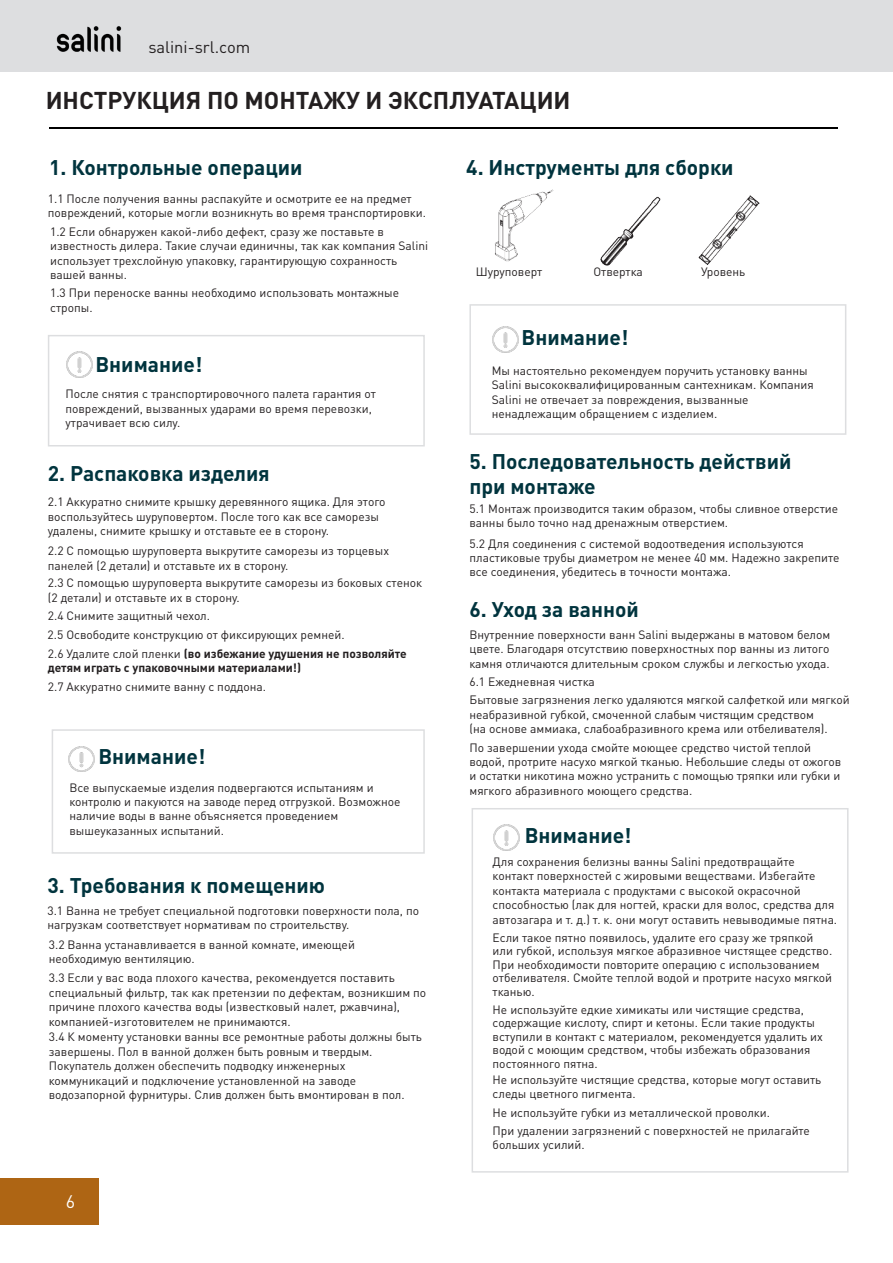
<style>
.page{position:relative;width:893px;height:1263px;background:#fff}
.page>*{position:absolute;margin:0;border:0;box-sizing:border-box;transform-origin:0 0}
.t1{font:700 24px "DIN Pro";color:#231f20}
.t2{font:700 21px "DIN Pro";color:#00343e}
.t3{font:18px "DIN Pro";color:#fff}
.t4{font:16.5px "DIN Pro";color:#231f20}
.t5{font:12px/14.4px "DIN Pro";color:#231f20}
.t6{font:700 12px "DIN Pro";color:#231f20}
.s1{font-weight:400}
</style>
<div class="page">
<div style="left:0;top:0;width:893px;height:72px;background:#dddee0"></div>
<img style="left:56px;top:26px;width:66px;height:26px">
<div style="left:0;top:1178px;width:98px;height:47px;background:#ae6514"></div>
<hr style="left:49px;top:127px;width:788px;height:2px;background:#000">
<div style="left:48px;top:335px;width:377px;height:111px;border:2px solid #dddee0"></div>
<div style="left:469px;top:304px;width:377px;height:131px;border:2px solid #dddee0"></div>
<div style="left:52px;top:729px;width:373px;height:125px;border:2px solid #dddee0"></div>
<div style="left:472px;top:808px;width:376px;height:364px;border:2px solid #dddee0"></div>
<img style="left:66px;top:351px;width:27px;height:27px">
<img style="left:68px;top:746px;width:27px;height:26px">
<img style="left:493px;top:824px;width:27px;height:27px">
<img style="left:492px;top:326px;width:27px;height:27px">
<img style="left:495px;top:189px;width:265px;height:77px">
<p class="t4" style="left:148px;top:34px;width:103px">salini-srl.com</p>
<p class="t1" style="left:46px;top:80px;width:526px">ИНСТРУКЦИЯ ПО МОНТАЖУ И ЭКСПЛУАТАЦИИ</p>
<p class="t2" style="left:49px;top:150px;width:255px">1. Контрольные операции</p>
<p class="t2" style="left:466px;top:150px;width:269px">4. Инструменты для сборки</p>
<p class="t5" style="left:48px;top:190px;width:365px">1.1 После получения ванны распакуйте и осмотрите ее на предмет</p>
<p class="t5" style="left:48px;top:204px;width:380px">повреждений, которые могли возникнуть во время транспортировки.</p>
<p class="t5" style="left:50px;top:223px;width:335px">1.2 Если обнаружен какой-либо дефект, сразу же поставьте в</p>
<p class="t5" style="left:50px;top:237px;width:379px">известность дилера. Такие случаи единичны, так как компания Salini</p>
<p class="t5" style="left:50px;top:252px;width:349px">использует трехслойную упаковку, гарантирующую сохранность</p>
<p class="t5" style="left:50px;top:266px;width:78px">вашей ванны.</p>
<p class="t5" style="left:50px;top:285px;width:351px">1.3 При переноске ванны необходимо использовать монтажные</p>
<p class="t5" style="left:50px;top:299px;width:44px">стропы.</p>
<p class="t2" style="left:95px;top:347px;width:108px">Внимание!</p>
<p class="t5" style="left:65px;top:386px;width:312px">После снятия с транспортировочного палета гарантия от</p>
<p class="t5" style="left:65px;top:400px;width:308px">повреждений, вызванных ударами во время перевозки,</p>
<p class="t5" style="left:65px;top:415px;width:116px">утрачивает всю силу.</p>
<p class="t2" style="left:48px;top:456px;width:223px">2. Распаковка изделия</p>
<p class="t5" style="left:48px;top:494px;width:339px">2.1 Аккуратно снимите крышку деревянного ящика. Для этого</p>
<p class="t5" style="left:48px;top:508px;width:333px">воспользуйтесь шуруповертом. После того как все саморезы</p>
<p class="t5" style="left:48px;top:522px;width:283px">удалены, снимите крышку и отставьте ее в сторону.</p>
<p class="t5" style="left:48px;top:543px;width:343px">2.2 С помощью шуруповерта выкрутите саморезы из торцевых панелей (2 детали) и отставьте их в сторону.</p>
<p class="t5" style="left:48px;top:574px;width:376px">2.3 С помощью шуруповерта выкрутите саморезы из боковых стенок</p>
<p class="t5" style="left:48px;top:589px;width:193px">(2 детали) и отставьте их в сторону.</p>
<p class="t5" style="left:48px;top:607px;width:164px">2.4 Снимите защитный чехол.</p>
<p class="t5" style="left:48px;top:626px;width:299px">2.5 Освободите конструкцию от фиксирующих ремней.</p>
<p class="t6" style="left:48px;top:643px;width:360px"><span class="s1">2.6 Удалите слой пленки</span> (во избежание удушения не позволяйте</p>
<p class="t6" style="left:48px;top:657px;width:255px">детям играть с упаковочными материалами!)</p>
<p class="t5" style="left:48px;top:678px;width:220px">2.7 Аккуратно снимите ванну с поддона.</p>
<p class="t2" style="left:98px;top:739px;width:108px">Внимание!</p>
<p class="t5" style="left:69px;top:779px;width:306px">Все выпускаемые изделия подвергаются испытаниям и</p>
<p class="t5" style="left:69px;top:793px;width:333px">контролю и пакуются на заводе перед отгрузкой. Возможное наличие воды в ванне объясняется проведением</p>
<p class="t5" style="left:69px;top:822px;width:156px">вышеуказанных испытаний.</p>
<p class="t2" style="left:47px;top:867px;width:279px">3. Требования к помещению</p>
<p class="t5" style="left:47px;top:902px;width:373px">3.1 Ванна не требует специальной подготовки поверхности пола, по</p>
<p class="t5" style="left:47px;top:916px;width:303px">нагрузкам соответствует нормативам по строительcтву.</p>
<p class="t5" style="left:49px;top:936px;width:308px">3.2 Ванна устанавливается в ванной комнате, имеющей</p>
<p class="t5" style="left:49px;top:950px;width:147px">необходимую вентиляцию.</p>
<p class="t5" style="left:49px;top:970px;width:347px">3.3 Если у вас вода плохого качества, рекомендуется поставить</p>
<p class="t5" style="left:49px;top:984px;width:379px">специальный фильтр, так как претензии по дефектам, возникшим по</p>
<p class="t5" style="left:49px;top:998px;width:353px">причине плохого качества воды (известковый налет, ржавчина),</p>
<p class="t5" style="left:49px;top:1013px;width:243px">компанией-изготовителем не принимаются.</p>
<p class="t5" style="left:49px;top:1029px;width:375px">3.4 К моменту установки ванны все ремонтные работы должны быть</p>
<p class="t5" style="left:49px;top:1043px;width:325px">завершены. Пол в ванной должен быть ровным и твердым.</p>
<p class="t5" style="left:49px;top:1057px;width:298px">Покупатель должен обеспечить подводку инженерных</p>
<p class="t5" style="left:49px;top:1072px;width:309px">коммуникаций и подключение установленной на заводе</p>
<p class="t5" style="left:49px;top:1086px;width:357px">водозапорной фурнитуры. Слив должен быть вмонтирован в пол.</p>
<p class="t3" style="left:66px;top:1187px;width:11px">6</p>
<p class="t5" style="left:476px;top:264px;width:68px">Шуруповерт</p>
<p class="t5" style="left:593px;top:264px;width:51px">Отвертка</p>
<p class="t5" style="left:701px;top:264px;width:46px">Уровень</p>
<p class="t2" style="left:522px;top:319px;width:108px">Внимание!</p>
<p class="t5" style="left:492px;top:362px;width:318px">Мы настоятельно рекомендуем поручить установку ванны</p>
<p class="t5" style="left:492px;top:376px;width:324px">Salini высококвалифицированным сантехникам. Компания</p>
<p class="t5" style="left:492px;top:391px;width:258px">Salini не отвечает за повреждения, вызванные</p>
<p class="t5" style="left:492px;top:405px;width:227px">ненадлежащим обращением с изделием.</p>
<p class="t2" style="left:469px;top:444px;width:323px">5. Последовательность действий</p>
<p class="t2" style="left:469px;top:469px;width:128px">при монтаже</p>
<p class="t5" style="left:469px;top:500px;width:370px">5.1 Монтаж производится таким образом, чтобы сливное отверстие ванны было точно над дренажным отверстием.</p>
<p class="t5" style="left:469px;top:535px;width:336px">5.2 Для соединения с системой водоотведения используются</p>
<p class="t5" style="left:469px;top:549px;width:371px">пластиковые трубы диаметром не менее 40 мм. Надежно закрепите</p>
<p class="t5" style="left:469px;top:564px;width:263px">все соединения, убедитесь в точности монтажа.</p>
<p class="t2" style="left:469px;top:592px;width:171px">6. Уход за ванной</p>
<p class="t5" style="left:469px;top:626px;width:362px">Внутренние поверхности ванн Salini выдержаны в матовом белом</p>
<p class="t5" style="left:469px;top:640px;width:361px">цвете. Благодаря отсутствию поверхностных пор ванны из литого</p>
<p class="t5" style="left:469px;top:655px;width:362px">камня отличаются длительным сроком службы и легкостью ухода.</p>
<p class="t5" style="left:469px;top:674px;width:127px">6.1 Ежедневная чистка</p>
<p class="t5" style="left:469px;top:691px;width:382px">Бытовые загрязнения легко удаляются мягкой салфеткой или мягкой</p>
<p class="t5" style="left:469px;top:706px;width:346px">неабразивной губкой, смоченной слабым чистящим средством</p>
<p class="t5" style="left:469px;top:720px;width:360px">(на основе аммиака, слабоабразивного крема или отбеливателя).</p>
<p class="t5" style="left:469px;top:739px;width:343px">По завершении ухода смойте моющее средство чистой теплой</p>
<p class="t5" style="left:469px;top:753px;width:373px">водой, протрите насухо мягкой тканью. Небольшие следы от ожогов</p>
<p class="t5" style="left:469px;top:768px;width:372px">и остатки никотина можно устранить с помощью тряпки или губки и</p>
<p class="t5" style="left:469px;top:782px;width:224px">мягкого абразивного моющего средства.</p>
<p class="t2" style="left:525px;top:818px;width:108px">Внимание!</p>
<p class="t5" style="left:493px;top:853px;width:304px">Для сохранения белизны ванны Salini предотвращайте</p>
<p class="t5" style="left:493px;top:868px;width:324px">контакт поверхностей с жировыми веществами. Избегайте контакта материала с продуктами с высокой окрасочной</p>
<p class="t5" style="left:493px;top:896px;width:343px">способностью (лак для ногтей, краски для волос, средства для</p>
<p class="t5" style="left:493px;top:911px;width:346px">автозагара и т. д.) т. к. они могут оставить невыводимые пятна.</p>
<p class="t5" style="left:493px;top:929px;width:322px">Если такое пятно появилось, удалите его сразу же тряпкой</p>
<p class="t5" style="left:493px;top:942px;width:341px">или губкой, используя мягкое абразивное чистящее средство.</p>
<p class="t5" style="left:493px;top:956px;width:329px">При необходимости повторите операцию с использованием</p>
<p class="t5" style="left:493px;top:970px;width:341px;line-height:13.5px">отбеливателя. Смойте теплой водой и протрите насухо мягкой тканью.</p>
<p class="t5" style="left:493px;top:1001px;width:313px">Не используйте едкие химикаты или чистящие средства,</p>
<p class="t5" style="left:493px;top:1014px;width:324px">содержащие кислоту, спирт и кетоны. Если такие продукты</p>
<p class="t5" style="left:493px;top:1028px;width:332px">вступили в контакт с материалом, рекомендуется удалить их</p>
<p class="t5" style="left:493px;top:1041px;width:319px">водой с моющим средством, чтобы избежать образования</p>
<p class="t5" style="left:493px;top:1055px;width:107px">постоянного пятна.</p>
<p class="t5" style="left:493px;top:1071px;width:330px">Не используйте чистящие средства, которые могут оставить</p>
<p class="t5" style="left:493px;top:1085px;width:144px">следы цветного пигмента.</p>
<p class="t5" style="left:493px;top:1104px;width:279px">Не используйте губки из металлической проволки.</p>
<p class="t5" style="left:493px;top:1122px;width:319px">При удалении загрязнений с поверхностей не прилагайте</p>
<p class="t5" style="left:493px;top:1136px;width:94px">больших усилий.</p>
</div>
